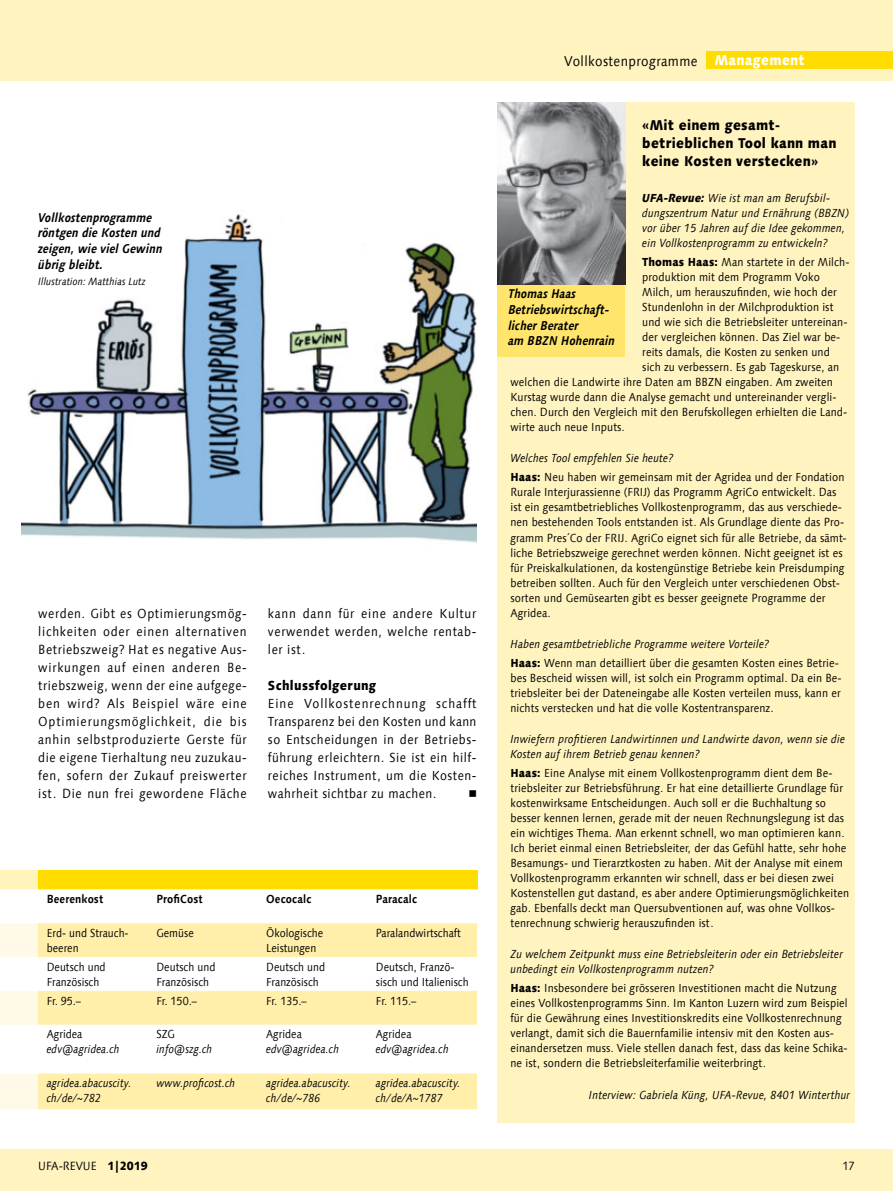
<style>
.page{position:relative;width:893px;height:1191px;background:#fff}
.page>*{position:absolute;margin:0;border:0;box-sizing:border-box;transform-origin:0 0}
.t1{font:800 14.25px/18px "Linotype Syntax Com";letter-spacing:.02em;color:#000;scale:.9 1}
.t2{font:14.25px "Linotype Syntax Com";letter-spacing:.03em;color:#000;scale:.9 1}
.t3{font:13.2px/18px "Linotype Syntax Com";letter-spacing:.05em;color:#000;text-align:justify;scale:.9 1}
.t4{font:800 13.2px "Linotype Syntax Com";letter-spacing:.025em;color:#000;scale:.9 1}
.t5{font:13.2px "Universal Newswith Comm Pi";color:#000}
.t6{font:italic 700 12.75px/15.8px "Linotype Syntax Com";letter-spacing:.005em;color:#000;scale:.9 1}
.t7{font:12px "Linotype Syntax Com";color:#000;scale:.9 1}
.t8{font:12px "Linotype Syntax Com";color:#000;scale:.88 1}
.t9{font:11.7px/15px "Linotype Syntax Com";letter-spacing:.01em;color:#000;scale:.9 1}
.t10{font:italic 11.7px/15px "Linotype Syntax Com";letter-spacing:.01em;color:#000;scale:.9 1}
.t11{font:11.7px/15px "Linotype Syntax Com";letter-spacing:.01em;color:#000;scale:.88 1}
.t12{font:italic 11.7px/15px "Linotype Syntax Com";letter-spacing:.01em;color:#000;scale:.88 1}
.t13{font:700 11.7px "Linotype Syntax Com";letter-spacing:.01em;color:#000;scale:.9 1}
.t14{font:italic 10.5px "Linotype Syntax Com";color:#000;scale:.9 1}
.s1{font-weight:800;color:#fff}
.s2{font-weight:800}
.s3{font-style:italic}
</style>
<div class="page">
<div style="left:0;top:0;width:893px;height:81px;background:#fff3bf"></div>
<div style="left:0;top:1149px;width:893px;height:42px;background:#fff3bf"></div>
<div style="left:706px;top:51px;width:187px;height:17px;background:#fd0"></div>
<div style="left:498px;top:102px;width:357px;height:1021px;background:#fff3bf"></div>
<div style="left:498px;top:102px;width:127px;height:255px;background:#ffe56b"></div>
<img style="left:498px;top:103px;width:127px;height:181px">
<img style="left:21px;top:214px;width:455px;height:329px">
<div style="left:0;top:870px;width:477px;height:19px;background:#fd0"></div>
<svg style="left:38px;top:889px;width:439px;height:1px"></svg>
<svg style="left:38px;top:923px;width:439px;height:186px;fill:#ffefaa"></svg>
<svg style="left:0;top:870px;width:38px;height:239px"></svg>
<p class="t6" style="left:38px;top:209px;width:140px">Vollkostenprogramme röntgen die Kosten und zeigen, wie viel Gewinn übrig bleibt.</p>
<p class="t14" style="left:38px;top:275px;width:121px">Illustration: Matthias Lutz</p>
<p class="t3" style="left:38px;top:604px;width:233px">werden. Gibt es Optimierungsmög&shy;lichkeiten oder einen alternativen Betriebszweig? Hat es negative Aus&shy;wirkungen auf einen anderen Be&shy;triebszweig, wenn der eine aufgege&shy;ben wird? Als Beispiel wäre eine Optimierungsmöglichkeit, die bis anhin selbstproduzierte Gerste für die eigene Tierhaltung neu zuzukau&shy;fen, sofern der Zukauf preiswerter ist. Die nun frei gewordene Fläche</p>
<p class="t3" style="left:268px;top:604px;width:233px">kann dann für eine andere Kultur verwendet werden, welche rentab&shy;ler ist.</p>
<p class="t4" style="left:268px;top:676px;width:122px">Schlussfolgerung</p>
<p class="t3" style="left:268px;top:694px;width:233px">Eine Vollkostenrechnung schafft Transparenz bei den Kosten und kann so Entscheidungen in der Betriebs&shy;führung erleichtern. Sie ist ein hilf&shy;reiches Instrument, um die Kosten&shy;wahrheit sichtbar zu machen.</p>
<p class="t5" style="left:469px;top:787px;width:9px">n</p>
<p class="t13" style="left:47px;top:891px;width:65px">Beerenkost</p>
<p class="t13" style="left:156px;top:891px;width:53px">ProfiCost</p>
<p class="t13" style="left:266px;top:891px;width:52px">Oecocalc</p>
<p class="t13" style="left:376px;top:891px;width:47px">Paracalc</p>
<p class="t11" style="left:47px;top:925px;width:95px">Erd- und Strauch&shy;beeren</p>
<p class="t11" style="left:156px;top:925px;width:44px">Gemüse</p>
<p class="t11" style="left:266px;top:925px;width:66px">Ökologische<br>Leistungen</p>
<p class="t11" style="left:376px;top:925px;width:98px">Paralandwirtschaft</p>
<p class="t11" style="left:47px;top:959px;width:68px">Deutsch und<br>Französisch</p>
<p class="t11" style="left:156px;top:959px;width:68px">Deutsch und<br>Französisch</p>
<p class="t11" style="left:266px;top:959px;width:68px">Deutsch und<br>Französisch</p>
<p class="t11" style="left:376px;top:959px;width:107px">Deutsch, Franzö&shy;sisch und Italienisch</p>
<p class="t11" style="left:47px;top:993px;width:41px">Fr. 95.–</p>
<p class="t11" style="left:156px;top:993px;width:47px">Fr. 150.–</p>
<p class="t11" style="left:266px;top:993px;width:47px">Fr. 135.–</p>
<p class="t11" style="left:376px;top:993px;width:47px">Fr. 115.–</p>
<p class="t11" style="left:47px;top:1026px;width:42px">Agridea</p>
<p class="t12" style="left:47px;top:1041px;width:84px">edv@agridea.ch</p>
<p class="t11" style="left:266px;top:1026px;width:42px">Agridea</p>
<p class="t12" style="left:266px;top:1041px;width:84px">edv@agridea.ch</p>
<p class="t11" style="left:376px;top:1026px;width:42px">Agridea</p>
<p class="t12" style="left:376px;top:1041px;width:84px">edv@agridea.ch</p>
<p class="t11" style="left:156px;top:1026px;width:22px">SZG</p>
<p class="t12" style="left:156px;top:1041px;width:65px">info@szg.ch</p>
<p class="t12" style="left:47px;top:1075px;width:98px">agridea.abacuscity. ch/de/~782</p>
<p class="t12" style="left:156px;top:1075px;width:91px">www.proficost.ch</p>
<p class="t12" style="left:266px;top:1075px;width:98px">agridea.abacuscity. ch/de/~786</p>
<p class="t12" style="left:376px;top:1075px;width:98px">agridea.abacuscity. ch/de/A~1787</p>
<p class="t2" style="left:564px;top:52px;width:269px">Vollkostenprogramme <span class="s1">Management</span></p>
<p class="t1" style="left:642px;top:115px;width:217px">«Mit einem gesamt&shy;betrieblichen Tool kann man keine Kosten verstecken»</p>
<p class="t10" style="left:642px;top:190px;width:231px"><span class="s2">UFA-Revue:</span> Wie ist man am Berufsbil&shy;dungszentrum Natur und Ernährung (BBZN) vor über 15 Jahren auf die Idee gekommen, ein Vollkostenprogramm zu entwickeln?</p>
<p class="t9" style="left:642px;top:254px;width:232px"><span class="s2">Thomas Haas:</span> Man startete in der Milch-</p>
<p class="t9" style="left:642px;top:269px;width:199px">produktion mit dem Programm Voko</p>
<p class="t9" style="left:642px;top:284px;width:218px">Milch, um herauszufinden, wie hoch der</p>
<p class="t9" style="left:642px;top:299px;width:214px">Stundenlohn in der Milchproduktion ist</p>
<p class="t9" style="left:642px;top:314px;width:229px">und wie sich die Betriebsleiter untereinan-</p>
<p class="t9" style="left:642px;top:329px;width:222px">der vergleichen können. Das Ziel war be-</p>
<p class="t9" style="left:642px;top:344px;width:210px">reits damals, die Kosten zu senken und</p>
<p class="t9" style="left:642px;top:359px;width:220px">sich zu verbessern. Es gab Tageskurse, an</p>
<p class="t9" style="left:510px;top:374px;width:360px">welchen die Landwirte ihre Daten am BBZN eingaben. Am zweiten</p>
<p class="t9" style="left:510px;top:389px;width:364px">Kurstag wurde dann die Analyse gemacht und untereinander vergli-</p>
<p class="t9" style="left:510px;top:404px;width:376px">chen. Durch den Vergleich mit den Berufskollegen erhielten die Land-</p>
<p class="t9" style="left:510px;top:419px;width:128px">wirte auch neue Inputs.</p>
<p class="t9" style="left:510px;top:448px;width:373px;line-height:19.2px"><span class="s3">Welches Tool empfehlen Sie heute?<br></span><span class="s2">Haas:</span> Neu haben wir gemeinsam mit der Agridea und der Fondation</p>
<p class="t9" style="left:510px;top:485px;width:375px">Rurale Interjurassienne (FRIJ) das Programm AgriCo entwickelt. Das ist ein gesamtbetriebliches Vollkostenprogramm, das aus verschiede&shy;nen bestehenden Tools entstanden ist. Als Grundlage diente das Pro&shy;gramm Pres´Co der FRIJ. AgriCo eignet sich für alle Betriebe, da sämt&shy;liche Betriebszweige gerechnet werden können. Nicht geeignet ist es für Preiskalkulationen, da kostengünstige Betriebe kein Preisdumping betreiben sollten. Auch für den Vergleich unter verschiedenen Obst&shy;sorten und Gemüsearten gibt es besser geeignete Programme der Agridea.</p>
<p class="t9" style="left:510px;top:634px;width:366px;line-height:19.2px"><span class="s3">Haben gesamtbetriebliche Programme weitere Vorteile?<br></span><span class="s2">Haas:</span> Wenn man detailliert über die gesamten Kosten eines Betrie-</p>
<p class="t9" style="left:510px;top:670px;width:369px;text-align:justify">bes Bescheid wissen will, ist solch ein Programm optimal. Da ein Be&shy;triebsleiter bei der Dateneingabe alle Kosten verteilen muss, kann er nichts verstecken und hat die volle Kostentransparenz.</p>
<p class="t10" style="left:510px;top:731px;width:373px">Inwiefern profitieren Landwirtinnen und Landwirte davon, wenn sie die<br>Kosten auf ihrem Betrieb genau kennen?</p>
<p class="t9" style="left:510px;top:765px;width:378px"><span class="s2">Haas:</span> Eine Analyse mit einem Vollkostenprogramm dient dem Be&shy;triebsleiter zur Betriebsführung. Er hat eine detaillierte Grundlage für kostenwirksame Entscheidungen. Auch soll er die Buchhaltung so besser kennen lernen, gerade mit der neuen Rechnungslegung ist das ein wichtiges Thema. Man erkennt schnell, wo man optimieren kann.<br>Ich beriet einmal einen Betriebsleiter, der das Gefühl hatte, sehr hohe Besamungs- und Tierarztkosten zu haben. Mit der Analyse mit einem Vollkostenprogramm erkannten wir schnell, dass er bei diesen zwei Kostenstellen gut dastand, es aber andere Optimierungsmöglichkeiten gab. Ebenfalls deckt man Quersubventionen auf, was ohne Vollkos&shy;tenrechnung schwierig herauszufinden ist.</p>
<p class="t10" style="left:510px;top:946px;width:371px">Zu welchem Zeitpunkt muss eine Betriebsleiterin oder ein Betriebsleiter unbedingt ein Vollkostenprogramm nutzen?</p>
<p class="t9" style="left:510px;top:980px;width:376px"><span class="s2">Haas:</span> Insbesondere bei grösseren Investitionen macht die Nutzung eines Vollkostenprogramms Sinn. Im Kanton Luzern wird zum Beispiel für die Gewährung eines Investitionskredits eine Vollkostenrechnung verlangt, damit sich die Bauernfamilie intensiv mit den Kosten aus&shy;einandersetzen muss. Viele stellen danach fest, dass das keine Schika&shy;ne ist, sondern die Betriebsleiterfamilie weiterbringt.</p>
<p class="t10" style="left:589px;top:1087px;width:292px">Interview: Gabriela Küng, UFA-Revue, 8401 Winterthur</p>
<p class="t6" style="left:508px;top:285px;width:120px">Thomas Haas<br>Betriebswirtschaft&shy;licher Berater<br>am BBZN Hohenrain</p>
<p class="t7" style="left:38px;top:1158px;width:123px">UFA-REVUE <span class="s2">1|2019</span></p>
<p class="t8" style="left:842px;top:1158px;width:16px">17</p>
</div>
